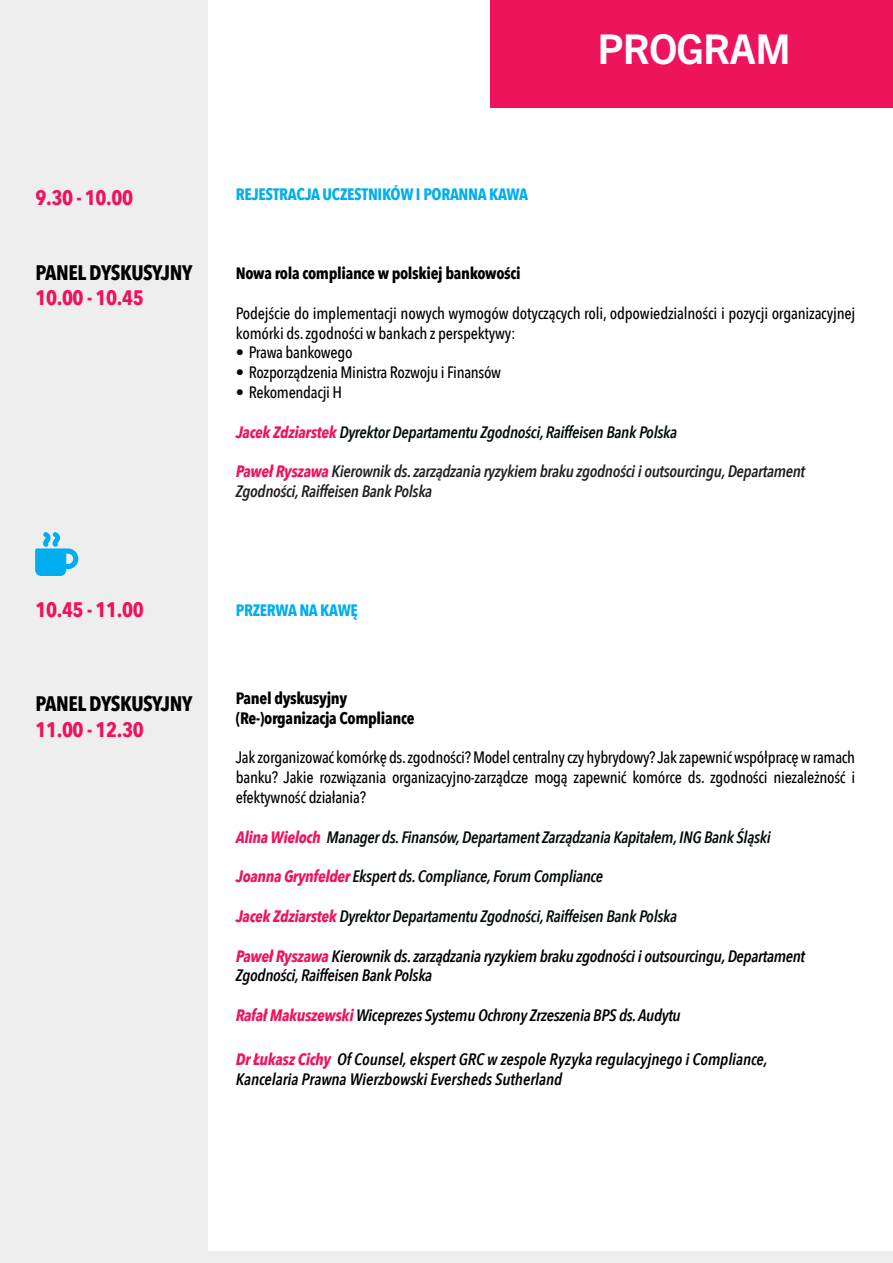
<style>
.page{position:relative;width:893px;height:1263px;background:#eeeeef}
.page>*{position:absolute;margin:0;border:0;box-sizing:border-box;transform-origin:0 0}
.t1{font:700 41.1px "Trade Gothic Next LT Pro";letter-spacing:-.02em;color:#fff}
.t2{font:700 21px "Avenir Next Condensed";letter-spacing:-.02em;color:#ed145b}
.t3{font:700 21px "Avenir Next Condensed";letter-spacing:-.02em;color:#000}
.t4{font:500 16.5px/19.8px "Avenir Next Condensed";letter-spacing:-.015em;color:#000}
.t5{font:italic 600 16.5px/19.8px "Avenir Next Condensed";letter-spacing:-.01em;color:#000}
.t6{font:italic 600 16.5px "Avenir Next Condensed";letter-spacing:-.02em;color:#020b0c}
.t7{font:italic 600 16.5px "Avenir Next Condensed";letter-spacing:-.02em;color:#050b0d}
.t8{font:italic 600 16.5px/19.8px "Avenir Next Condensed";letter-spacing:-.02em;color:#231f20}
.t9{font:italic 600 16.5px/19.8px "Avenir Next Condensed";letter-spacing:-.02em;color:#000201}
.t10{font:700 16.5px/19.8px "Avenir Next Condensed";letter-spacing:-.02em;color:#000}
.t11{font:700 16.5px "Avenir Next Condensed";letter-spacing:-.02em;color:#00aeef}
.s1{font-weight:700;color:#ed145b}
</style>
<div class="page">
<div style="left:208px;top:0;width:685px;height:1251px;background:#fff"></div>
<div style="left:491px;top:0;width:402px;height:108px;background:#ed145b"></div>
<svg style="left:35px;top:532px;width:43px;height:44px"></svg>
<h1 class="t1" style="left:597px;top:21px;width:195px">PROGRAM</h1>
<p class="t2" style="left:36px;top:184px;width:99px">9.30 - 10.00</p>
<p class="t11" style="left:236px;top:184px;width:294px">REJESTRACJA UCZESTNIKÓW I PORANNA KAWA</p>
<p class="t3" style="left:36px;top:260px;width:158px">PANEL DYSKUSYJNY</p>
<p class="t2" style="left:36px;top:285px;width:110px">10.00 - 10.45</p>
<p class="t10" style="left:236px;top:263px;width:286px">Nowa rola compliance w polskiej bankowości</p>
<p class="t4" style="left:236px;top:303px;width:621px">Podejście do implementacji nowych wymogów dotyczących roli, odpowiedzialności i pozycji organizacyjnej komórki ds. zgodności w bankach z perspektywy:</p>
<p class="t4" style="left:236px;top:343px;width:118px">• Prawa bankowego</p>
<p class="t4" style="left:236px;top:363px;width:267px">• Rozporządzenia Ministra Rozwoju i Finansów</p>
<p class="t4" style="left:236px;top:382px;width:108px">• Rekomendacji H</p>
<p class="t6" style="left:236px;top:422px;width:443px"><span class="s1">Jacek Zdziarstek</span> Dyrektor Departamentu Zgodności, Raiffeisen Bank Polska</p>
<p class="t8" style="left:236px;top:461px;width:571px"><span class="s1">Paweł Ryszawa</span> Kierownik ds. zarządzania ryzykiem braku zgodności i outsourcingu, Departament<br>Zgodności, Raiffeisen Bank Polska</p>
<p class="t2" style="left:36px;top:597px;width:110px">10.45 - 11.00</p>
<p class="t11" style="left:236px;top:600px;width:124px">PRZERWA NA KAWĘ</p>
<p class="t3" style="left:36px;top:691px;width:158px">PANEL DYSKUSYJNY</p>
<p class="t2" style="left:36px;top:716px;width:110px">11.00 - 12.30</p>
<p class="t10" style="left:236px;top:688px;width:180px">Panel dyskusyjny (Re-)organizacja Compliance</p>
<p class="t4" style="left:236px;top:748px;width:621px;text-align:justify">Jak zorganizować komórkę ds. zgodności? Model centralny czy hybrydowy? Jak zapewnić współpracę w ramach banku? Jakie rozwiązania organizacyjno-zarządcze mogą zapewnić komórce ds. zgodności niezależność i efektywność działania?</p>
<p class="t7" style="left:236px;top:827px;width:536px"><span class="s1">Alina Wieloch</span> Manager ds. Finansów, Departament Zarządzania Kapitałem, ING Bank Śląski</p>
<p class="t7" style="left:236px;top:866px;width:369px"><span class="s1">Joanna Grynfelder</span> Ekspert ds. Compliance, Forum Compliance</p>
<p class="t6" style="left:236px;top:906px;width:443px"><span class="s1">Jacek Zdziarstek</span> Dyrektor Departamentu Zgodności, Raiffeisen Bank Polska</p>
<p class="t9" style="left:236px;top:946px;width:571px"><span class="s1">Paweł Ryszawa</span> Kierownik ds. zarządzania ryzykiem braku zgodności i outsourcingu, Departament<br>Zgodności, Raiffeisen Bank Polska</p>
<p class="t5" style="left:236px;top:1005px;width:446px"><span class="s1">Rafał Makuszewski</span> Wiceprezes Systemu Ochrony Zrzeszenia BPS ds. Audytu</p>
<p class="t5" style="left:236px;top:1049px;width:533px"><span class="s1">Dr Łukasz Cichy</span> Of Counsel, ekspert GRC w zespole Ryzyka regulacyjnego i Compliance,<br>Kancelaria Prawna Wierzbowski Eversheds Sutherland</p>
</div>
